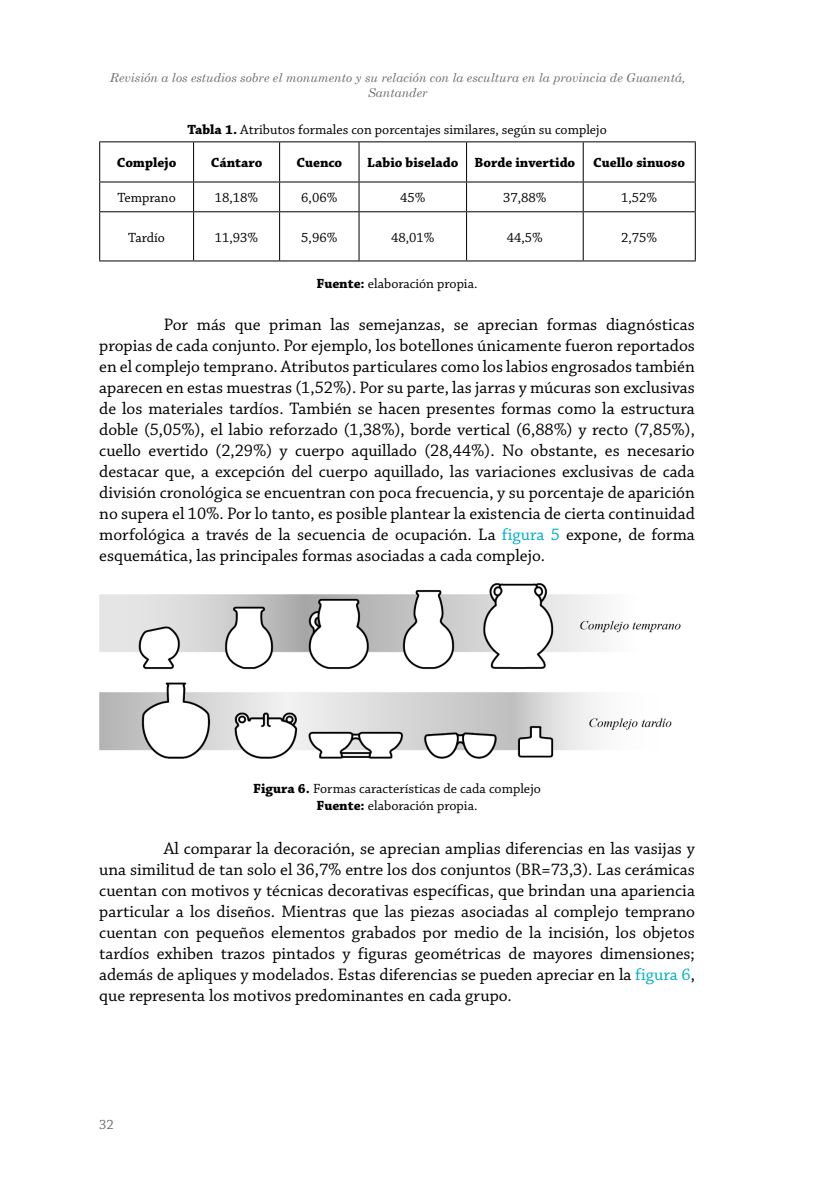
<style>
.page{position:relative;width:819px;height:1191px;background:#fff}
.page>*{position:absolute;margin:0;border:0;box-sizing:border-box;transform-origin:0 0}
.t1{font:17.5px/21px "Chaparral Pro";color:#000;text-align:justify}
.t2{font:14px/16.8px "Chaparral Pro";color:#000;text-align:center}
.t3{font:700 14px "Chaparral Pro";color:#000}
.t4{font:14px "Chaparral Pro";color:#706f6f}
.t5{font:italic 12.25px/14.7px "Century Schoolbook";color:#706f6f;text-align:center}
.s1{font-weight:700}
.s2{color:#00afcb}
</style>
<div class="page">
<hr style="left:99px;top:141px;width:94px;height:1px;background:#000">
<hr style="left:99px;top:142px;width:1px;height:40px;background:#000">
<hr style="left:193px;top:141px;width:86px;height:1px;background:#000">
<hr style="left:193px;top:142px;width:1px;height:40px;background:#000">
<hr style="left:279px;top:141px;width:80px;height:1px;background:#000">
<hr style="left:279px;top:142px;width:1px;height:40px;background:#000">
<hr style="left:359px;top:141px;width:107px;height:1px;background:#000">
<hr style="left:358px;top:142px;width:1px;height:40px;background:#000">
<hr style="left:466px;top:141px;width:117px;height:1px;background:#000">
<hr style="left:466px;top:142px;width:1px;height:40px;background:#000">
<hr style="left:583px;top:141px;width:112px;height:1px;background:#000">
<hr style="left:582px;top:142px;width:1px;height:40px;background:#000">
<hr style="left:694px;top:142px;width:1px;height:40px;background:#000">
<hr style="left:99px;top:182px;width:94px;height:1px;background:#000">
<svg style="left:99px;top:182px;width:1px;height:29px"></svg>
<hr style="left:193px;top:182px;width:86px;height:1px;background:#000">
<svg style="left:193px;top:182px;width:1px;height:29px"></svg>
<hr style="left:279px;top:182px;width:80px;height:1px;background:#000">
<svg style="left:279px;top:182px;width:1px;height:29px"></svg>
<hr style="left:359px;top:182px;width:107px;height:1px;background:#000">
<svg style="left:358px;top:182px;width:1px;height:29px"></svg>
<hr style="left:466px;top:182px;width:117px;height:1px;background:#000">
<svg style="left:466px;top:182px;width:1px;height:29px"></svg>
<hr style="left:583px;top:182px;width:112px;height:1px;background:#000">
<svg style="left:582px;top:182px;width:1px;height:29px"></svg>
<svg style="left:694px;top:182px;width:1px;height:29px"></svg>
<hr style="left:99px;top:211px;width:94px;height:1px;background:#000">
<hr style="left:99px;top:212px;width:1px;height:48px;background:#000">
<hr style="left:193px;top:211px;width:86px;height:1px;background:#000">
<hr style="left:193px;top:212px;width:1px;height:48px;background:#000">
<hr style="left:279px;top:211px;width:80px;height:1px;background:#000">
<hr style="left:279px;top:212px;width:1px;height:48px;background:#000">
<hr style="left:359px;top:211px;width:107px;height:1px;background:#000">
<hr style="left:358px;top:212px;width:1px;height:48px;background:#000">
<hr style="left:466px;top:211px;width:117px;height:1px;background:#000">
<hr style="left:466px;top:212px;width:1px;height:48px;background:#000">
<hr style="left:583px;top:211px;width:112px;height:1px;background:#000">
<hr style="left:582px;top:212px;width:1px;height:48px;background:#000">
<hr style="left:694px;top:212px;width:1px;height:48px;background:#000">
<hr style="left:99px;top:260px;width:94px;height:1px;background:#000">
<hr style="left:193px;top:260px;width:86px;height:1px;background:#000">
<hr style="left:279px;top:260px;width:80px;height:1px;background:#000">
<hr style="left:359px;top:260px;width:107px;height:1px;background:#000">
<hr style="left:466px;top:260px;width:117px;height:1px;background:#000">
<hr style="left:583px;top:260px;width:112px;height:1px;background:#000">
<img style="left:99px;top:583px;width:582px;height:176px">
<p class="t5" style="left:110px;top:70px;width:577px">Revisión a los estudios sobre el monumento y su relación con la escultura en la provincia de Guanentá,<br>Santander</p>
<p class="t2" style="left:187px;top:122px;width:421px"><span class="s1">Tabla 1.</span> Atributos formales con porcentajes similares, según su complejo</p>
<p class="t3" style="left:117px;top:154px;width:61px">Complejo</p>
<p class="t3" style="left:211px;top:154px;width:53px">Cántaro</p>
<p class="t3" style="left:296px;top:154px;width:47px">Cuenco</p>
<p class="t3" style="left:367px;top:154px;width:209px">Labio biselado Borde invertido</p>
<p class="t3" style="left:593px;top:154px;width:93px">Cuello sinuoso</p>
<p class="t2" style="left:117px;top:190px;width:60px">Temprano</p>
<p class="t2" style="left:215px;top:190px;width:45px">18,18%</p>
<p class="t2" style="left:301px;top:190px;width:38px">6,06%</p>
<p class="t2" style="left:400px;top:190px;width:27px">45%</p>
<p class="t2" style="left:503px;top:190px;width:45px">37,88%</p>
<p class="t2" style="left:621px;top:190px;width:38px">1,52%</p>
<p class="t2" style="left:128px;top:229px;width:38px">Tardío</p>
<p class="t2" style="left:215px;top:229px;width:45px">11,93%</p>
<p class="t2" style="left:301px;top:229px;width:38px">5,96%</p>
<p class="t2" style="left:391px;top:229px;width:45px">48,01%</p>
<p class="t2" style="left:507px;top:229px;width:38px">44,5%</p>
<p class="t2" style="left:621px;top:229px;width:38px">2,75%</p>
<p class="t2" style="left:316px;top:276px;width:163px"><span class="s1">Fuente:</span> elaboración propia.</p>
<p class="t1" style="left:99px;top:315px;width:597px;text-indent:64px">Por más que priman las semejanzas, se aprecian formas diagnósticas propias de cada conjunto. Por ejemplo, los botellones únicamente fueron reportados en el complejo temprano. Atributos particulares como los labios engrosados también aparecen en estas muestras (1,52%). Por su parte, las jarras y múcuras son exclusivas de los materiales tardíos. También se hacen presentes formas como la estructura doble (5,05%), el labio reforzado (1,38%), borde vertical (6,88%) y recto (7,85%), cuello evertido (2,29%) y cuerpo aquillado (28,44%). No obstante, es necesario destacar que, a excepción del cuerpo aquillado, las variaciones exclusivas de cada división cronológica se encuentran con poca frecuencia, y su porcentaje de aparición no supera el 10%. Por lo tanto, es posible plantear la existencia de cierta continuidad morfológica a través de la secuencia de ocupación. La <span class="s2">figura 5</span> expone, de forma esquemática, las principales formas asociadas a cada complejo.</p>
<p class="t2" style="left:253px;top:780px;width:289px"><span class="s1">Figura 6.</span> Formas características de cada complejo<br><span class="s1">Fuente:</span> elaboración propia.</p>
<p class="t1" style="left:99px;top:838px;width:597px;text-indent:64px">Al comparar la decoración, se aprecian amplias diferencias en las vasijas y una similitud de tan solo el 36,7% entre los dos conjuntos (BR=73,3). Las cerámicas cuentan con motivos y técnicas decorativas específicas, que brindan una apariencia particular a los diseños. Mientras que las piezas asociadas al complejo temprano cuentan con pequeños elementos grabados por medio de la incisión, los objetos tardíos exhiben trazos pintados y figuras geométricas de mayores dimensiones; además de apliques y modelados. Estas diferencias se pueden apreciar en la <span class="s2">figura 6</span>, que representa los motivos predominantes en cada grupo.</p>
<p class="t4" style="left:99px;top:1117px;width:16px">32</p>
</div>
